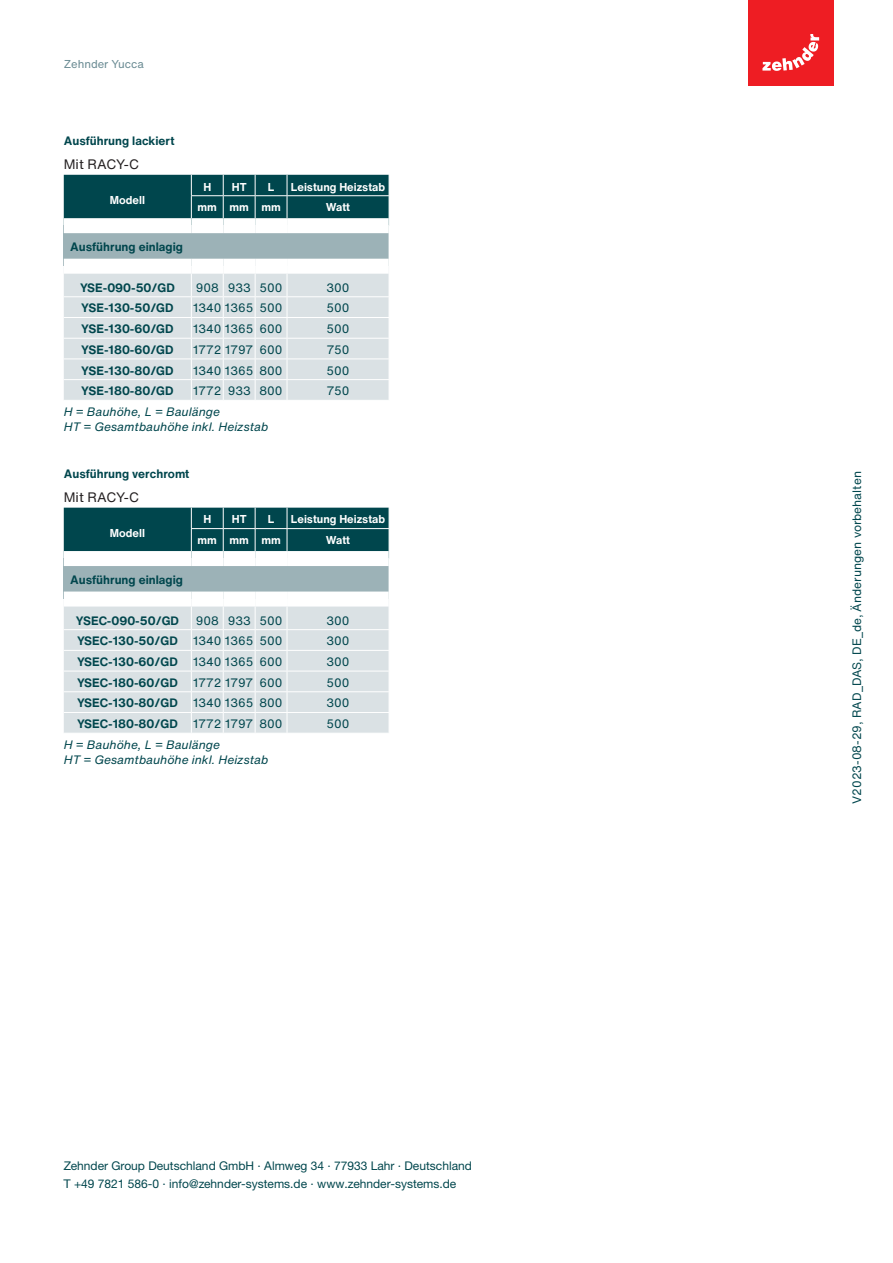
<style>
.page{position:relative;width:893px;height:1263px;background:#fff}
.page>*{position:absolute;margin:0;border:0;box-sizing:border-box;transform-origin:0 0}
.MarketingText{font:13.5px "Helvetica Now Text";color:#231f20}
.TableBodyCenter{font:12px "Helvetica Now Text";color:#00464d}
.TableHeaderCenter{font:700 12px "Helvetica Now Text";color:#00464d}
.WwwFooter{font:12px "Helvetica Neuefor Zehnder";color:#00464d}
.t1{font:italic 12px "Helvetica Now Text";color:#00464d}
.TableHeaderLeft{font:700 12px "Helvetica Now Text";color:#00464d}
.GroupingHeaderLeft{font:700 12px "Helvetica Now Text";color:#00464d}
.TableHeaderCenterWhi{font:700 11.25px "Helvetica Now Text";color:#fff}
.t2{font:11.25px "Helvetica Now Text";color:#6a8b93}
</style>
<div class="page">
<div style="left:748px;top:0;width:85px;height:85px;background:#ee1d23"></div>
<svg style="left:762px;top:34px;width:57px;height:37px"></svg>
<div style="left:64px;top:226px;width:325px;height:40px;background:#9cb2b7"></div>
<svg style="left:64px;top:174px;width:326px;height:44px;background:#0b4e55"></svg>
<hr style="left:389px;top:196px;width:1px;height:30px;background:#fff">
<div style="left:64px;top:218px;width:127px;height:15px;background:#fff"></div>
<div style="left:191px;top:218px;width:32px;height:15px;background:#fff"></div>
<div style="left:223px;top:218px;width:32px;height:15px;background:#fff"></div>
<div style="left:255px;top:218px;width:32px;height:15px;background:#fff"></div>
<div style="left:287px;top:218px;width:102px;height:15px;background:#fff"></div>
<div style="left:64px;top:259px;width:127px;height:15px;background:#fff"></div>
<div style="left:191px;top:259px;width:32px;height:15px;background:#fff"></div>
<div style="left:223px;top:259px;width:32px;height:15px;background:#fff"></div>
<div style="left:255px;top:259px;width:32px;height:15px;background:#fff"></div>
<div style="left:287px;top:259px;width:102px;height:15px;background:#fff"></div>
<svg style="left:64px;top:273px;width:325px;height:127px;background:#dbe2e5"></svg>
<div style="left:64px;top:558px;width:325px;height:41px;background:#9cb2b7"></div>
<svg style="left:64px;top:507px;width:326px;height:44px;background:#0b4e54"></svg>
<div style="left:64px;top:551px;width:127px;height:15px;background:#fff"></div>
<div style="left:191px;top:551px;width:32px;height:15px;background:#fff"></div>
<div style="left:223px;top:551px;width:32px;height:15px;background:#fff"></div>
<div style="left:255px;top:551px;width:32px;height:15px;background:#fff"></div>
<div style="left:287px;top:551px;width:102px;height:15px;background:#fff"></div>
<div style="left:64px;top:591px;width:127px;height:15px;background:#fff"></div>
<div style="left:191px;top:591px;width:32px;height:15px;background:#fff"></div>
<div style="left:223px;top:591px;width:32px;height:15px;background:#fff"></div>
<div style="left:255px;top:591px;width:32px;height:15px;background:#fff"></div>
<div style="left:287px;top:591px;width:102px;height:15px;background:#fff"></div>
<svg style="left:64px;top:606px;width:325px;height:127px;background:#dbe2e5"></svg>
<p class="t2" style="left:64px;top:56px;width:82px">Zehnder Yucca</p>
<p class="TableHeaderLeft" style="left:64px;top:133px;width:112px">Ausführung lackiert</p>
<p class="MarketingText" style="left:64px;top:155px;width:77px">Mit RACY-C</p>
<p class="TableHeaderCenterWhi" style="left:110px;top:193px;width:37px">Modell</p>
<p class="TableHeaderCenterWhi" style="left:203px;top:179px;width:9px">H</p>
<p class="TableHeaderCenterWhi" style="left:232px;top:179px;width:16px">HT</p>
<p class="TableHeaderCenterWhi" style="left:268px;top:179px;width:8px">L</p>
<p class="TableHeaderCenterWhi" style="left:291px;top:179px;width:96px">Leistung Heizstab</p>
<p class="TableHeaderCenterWhi" style="left:198px;top:199px;width:21px">mm</p>
<p class="TableHeaderCenterWhi" style="left:229px;top:199px;width:21px">mm</p>
<p class="TableHeaderCenterWhi" style="left:261px;top:199px;width:21px">mm</p>
<p class="TableHeaderCenterWhi" style="left:326px;top:199px;width:26px">Watt</p>
<p class="GroupingHeaderLeft" style="left:70px;top:239px;width:114px">Ausführung einlagig</p>
<p class="TableHeaderCenter" style="left:80px;top:279px;width:96px">YSE-090-50/GD</p>
<p class="TableBodyCenter" style="left:196px;top:279px;width:25px">908</p>
<p class="TableBodyCenter" style="left:228px;top:279px;width:25px">933</p>
<p class="TableBodyCenter" style="left:260px;top:279px;width:25px">500</p>
<p class="TableBodyCenter" style="left:327px;top:279px;width:25px">300</p>
<p class="TableHeaderCenter" style="left:81px;top:300px;width:94px">YSE-130-50/GD</p>
<p class="TableBodyCenter" style="left:193px;top:300px;width:62px">1340 1365</p>
<p class="TableBodyCenter" style="left:260px;top:300px;width:25px">500</p>
<p class="TableBodyCenter" style="left:327px;top:300px;width:25px">500</p>
<p class="TableHeaderCenter" style="left:81px;top:321px;width:94px">YSE-130-60/GD</p>
<p class="TableBodyCenter" style="left:193px;top:321px;width:62px">1340 1365</p>
<p class="TableBodyCenter" style="left:260px;top:321px;width:25px">600</p>
<p class="TableBodyCenter" style="left:327px;top:321px;width:25px">500</p>
<p class="TableHeaderCenter" style="left:81px;top:341px;width:94px">YSE-180-60/GD</p>
<p class="TableBodyCenter" style="left:193px;top:341px;width:61px">1772 1797</p>
<p class="TableBodyCenter" style="left:260px;top:341px;width:25px">600</p>
<p class="TableBodyCenter" style="left:327px;top:341px;width:24px">750</p>
<p class="TableHeaderCenter" style="left:81px;top:362px;width:94px">YSE-130-80/GD</p>
<p class="TableBodyCenter" style="left:193px;top:362px;width:62px">1340 1365</p>
<p class="TableBodyCenter" style="left:260px;top:362px;width:25px">800</p>
<p class="TableBodyCenter" style="left:327px;top:362px;width:25px">500</p>
<p class="TableHeaderCenter" style="left:81px;top:383px;width:94px">YSE-180-80/GD</p>
<p class="TableBodyCenter" style="left:193px;top:383px;width:30px">1772</p>
<p class="TableBodyCenter" style="left:228px;top:383px;width:25px">933</p>
<p class="TableBodyCenter" style="left:260px;top:383px;width:25px">800</p>
<p class="TableBodyCenter" style="left:327px;top:383px;width:24px">750</p>
<p class="t1" style="left:64px;top:404px;width:158px">H = Bauhöhe, L = Baulänge</p>
<p class="t1" style="left:64px;top:419px;width:206px">HT = Gesamtbauhöhe inkl. Heizstab</p>
<p class="TableHeaderLeft" style="left:64px;top:465px;width:127px">Ausführung verchromt</p>
<p class="MarketingText" style="left:64px;top:488px;width:77px">Mit RACY-C</p>
<p class="TableHeaderCenterWhi" style="left:110px;top:526px;width:37px">Modell</p>
<p class="TableHeaderCenterWhi" style="left:203px;top:512px;width:9px">H</p>
<p class="TableHeaderCenterWhi" style="left:232px;top:512px;width:16px">HT</p>
<p class="TableHeaderCenterWhi" style="left:268px;top:512px;width:8px">L</p>
<p class="TableHeaderCenterWhi" style="left:291px;top:512px;width:96px">Leistung Heizstab</p>
<p class="TableHeaderCenterWhi" style="left:198px;top:532px;width:21px">mm</p>
<p class="TableHeaderCenterWhi" style="left:229px;top:532px;width:21px">mm</p>
<p class="TableHeaderCenterWhi" style="left:261px;top:532px;width:21px">mm</p>
<p class="TableHeaderCenterWhi" style="left:326px;top:532px;width:26px">Watt</p>
<p class="GroupingHeaderLeft" style="left:70px;top:572px;width:114px">Ausführung einlagig</p>
<p class="TableHeaderCenter" style="left:76px;top:612px;width:105px">YSEC-090-50/GD</p>
<p class="TableBodyCenter" style="left:196px;top:612px;width:25px">908</p>
<p class="TableBodyCenter" style="left:228px;top:612px;width:25px">933</p>
<p class="TableBodyCenter" style="left:260px;top:612px;width:25px">500</p>
<p class="TableBodyCenter" style="left:327px;top:612px;width:25px">300</p>
<p class="TableHeaderCenter" style="left:77px;top:633px;width:102px">YSEC-130-50/GD</p>
<p class="TableBodyCenter" style="left:193px;top:633px;width:62px">1340 1365</p>
<p class="TableBodyCenter" style="left:260px;top:633px;width:25px">500</p>
<p class="TableBodyCenter" style="left:327px;top:633px;width:25px">300</p>
<p class="TableHeaderCenter" style="left:77px;top:654px;width:102px">YSEC-130-60/GD</p>
<p class="TableBodyCenter" style="left:193px;top:654px;width:62px">1340 1365</p>
<p class="TableBodyCenter" style="left:260px;top:654px;width:25px">600</p>
<p class="TableBodyCenter" style="left:327px;top:654px;width:25px">300</p>
<p class="TableHeaderCenter" style="left:77px;top:674px;width:102px">YSEC-180-60/GD</p>
<p class="TableBodyCenter" style="left:193px;top:674px;width:61px">1772 1797</p>
<p class="TableBodyCenter" style="left:260px;top:674px;width:25px">600</p>
<p class="TableBodyCenter" style="left:327px;top:674px;width:25px">500</p>
<p class="TableHeaderCenter" style="left:77px;top:695px;width:102px">YSEC-130-80/GD</p>
<p class="TableBodyCenter" style="left:193px;top:695px;width:62px">1340 1365</p>
<p class="TableBodyCenter" style="left:260px;top:695px;width:25px">800</p>
<p class="TableBodyCenter" style="left:327px;top:695px;width:25px">300</p>
<p class="TableHeaderCenter" style="left:77px;top:716px;width:102px">YSEC-180-80/GD</p>
<p class="TableBodyCenter" style="left:193px;top:716px;width:61px">1772 1797</p>
<p class="TableBodyCenter" style="left:260px;top:716px;width:25px">800</p>
<p class="TableBodyCenter" style="left:327px;top:716px;width:25px">500</p>
<p class="t1" style="left:64px;top:736px;width:158px">H = Bauhöhe, L = Baulänge</p>
<p class="t1" style="left:64px;top:751px;width:206px">HT = Gesamtbauhöhe inkl. Heizstab</p>
<p class="WwwFooter" style="left:64px;top:1158px;width:410px">Zehnder Group Deutschland GmbH · Almweg 34 · 77933 Lahr · Deutschland</p>
<p class="WwwFooter" style="left:64px;top:1176px;width:394px">T +49 7821 586-0 · info@zehnder-systems.de · www.zehnder-systems.de</p>
<p class="TableBodyCenter" style="left:64px;top:1178px;width:145px">www.zehnder-systems.de</p>
<p class="TableBodyCenter" style="left:849px;top:804px;width:334px;rotate:-90deg">V2023-08-29, RAD_DAS, DE_de, Änderungen vorbehalten</p>
</div>
